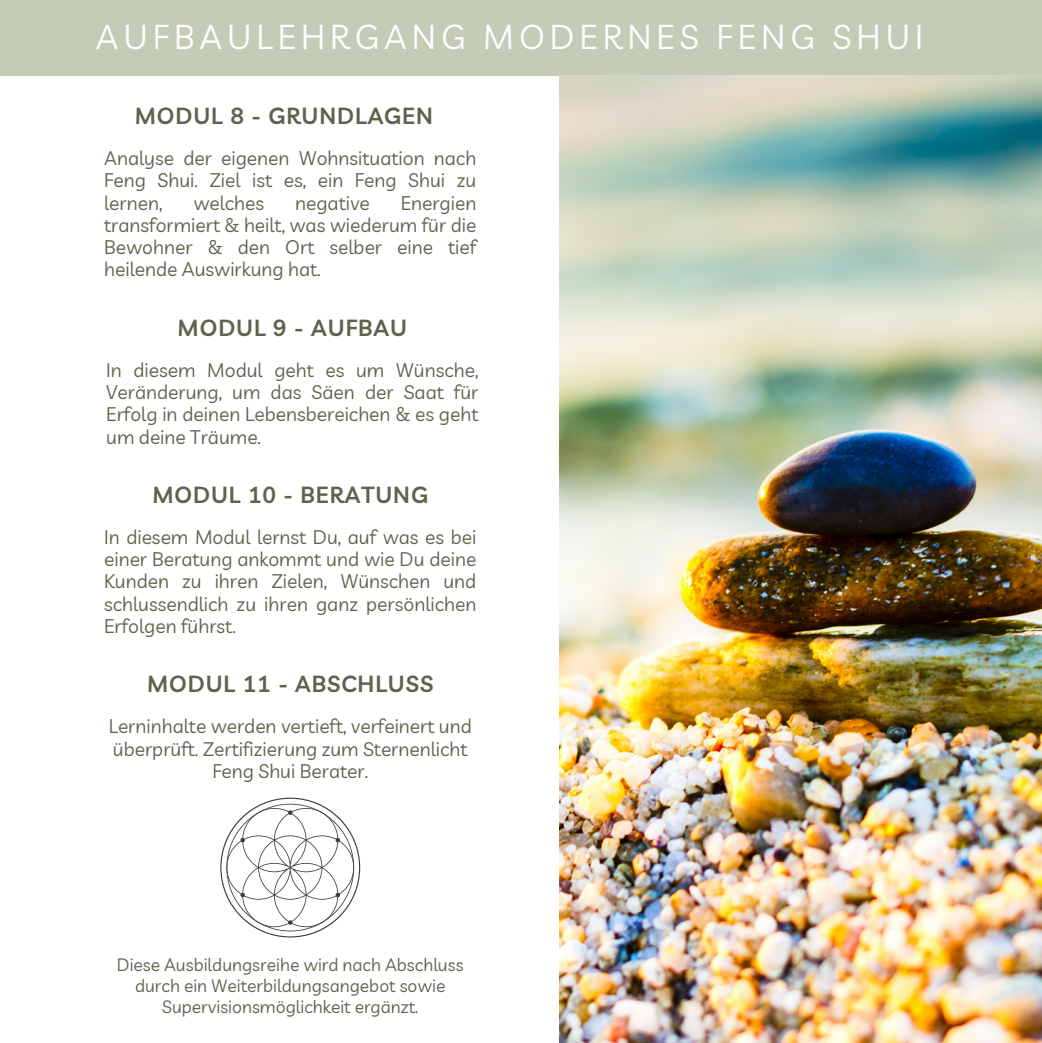
<style>
.page{position:relative;width:1042px;height:1043px;background:#fff}
.page>*{position:absolute;margin:0;border:0;box-sizing:border-box;transform-origin:0 0}
.t1{font:33.6px "Livvic";letter-spacing:.15em;color:#fff}
.t2{font:600 22.75px "Livvic";letter-spacing:.04em;color:#5d644d}
.t3{font:19.25px/22.2px "Livvic";color:#5d644d;text-align:justify}
.t4{font:17.5px/21px "Livvic";color:#5d644d;text-align:center}
</style>
<div class="page">
<div style="left:0;top:0;width:1041px;height:76px;background:#c4cbb7"></div>
<img style="left:560px;top:76px;width:481px;height:965px">
<svg style="left:220px;top:797px;width:140px;height:140px"></svg>
<p class="t1" style="left:96px;top:15px;width:828px">AUFBAULEHRGANG MODERNES FENG SHUI</p>
<p class="t2" style="left:135px;top:101px;width:299px">MODUL 8 - GRUNDLAGEN</p>
<p class="t3" style="left:104px;top:146px;width:373px">Analyse der eigenen Wohnsituation nach Feng Shui. Ziel ist es, ein Feng Shui zu lernen,</p>
<p class="t3" style="left:193px;top:191px;width:72px">welches</p>
<p class="t3" style="left:295px;top:191px;width:76px">negative</p>
<p class="t3" style="left:104px;top:191px;width:373px;text-indent:296px">Energien transformiert &amp; heilt, was wiederum fü r die Bewohner &amp; den Ort selber eine tief heilende Auswirkung hat.</p>
<p class="t2" style="left:177px;top:312px;width:231px">MODUL 9 - AUFBAU</p>
<p class="t3" style="left:106px;top:358px;width:373px">In diesem Modul geht es um Wünsche, Veränderung, um das Säen der Saat für Erfolg in deinen Lebensbereichen &amp; es geht um deine Träume.</p>
<p class="t2" style="left:152px;top:479px;width:277px">MODUL 10 - BERATUNG</p>
<p class="t3" style="left:104px;top:525px;width:373px">In diesem Modul lernst Du, auf was es bei einer Beratung ankommt und wie Du deine Kunden zu ihren Zielen, Wü nschen und schlussendlich zu ihren ganz persönlichen Erfolgen fü hrst.</p>
<p class="t2" style="left:147px;top:669px;width:288px">MODUL 11 - ABSCHLUSS</p>
<p class="t3" style="left:109px;top:714px;width:364px;text-align:center">Lerninhalte werden vertieft, verfeinert und überprüft. Zertifizierung zum Sternenlicht<br>Feng Shui Berater.</p>
<p class="t4" style="left:117px;top:953px;width:348px">Diese Ausbildungsreihe wird nach Abschluss durch ein Weiterbildungsangebot sowie<br>Supervisionsmöglichkeit ergänzt.</p>
</div>
